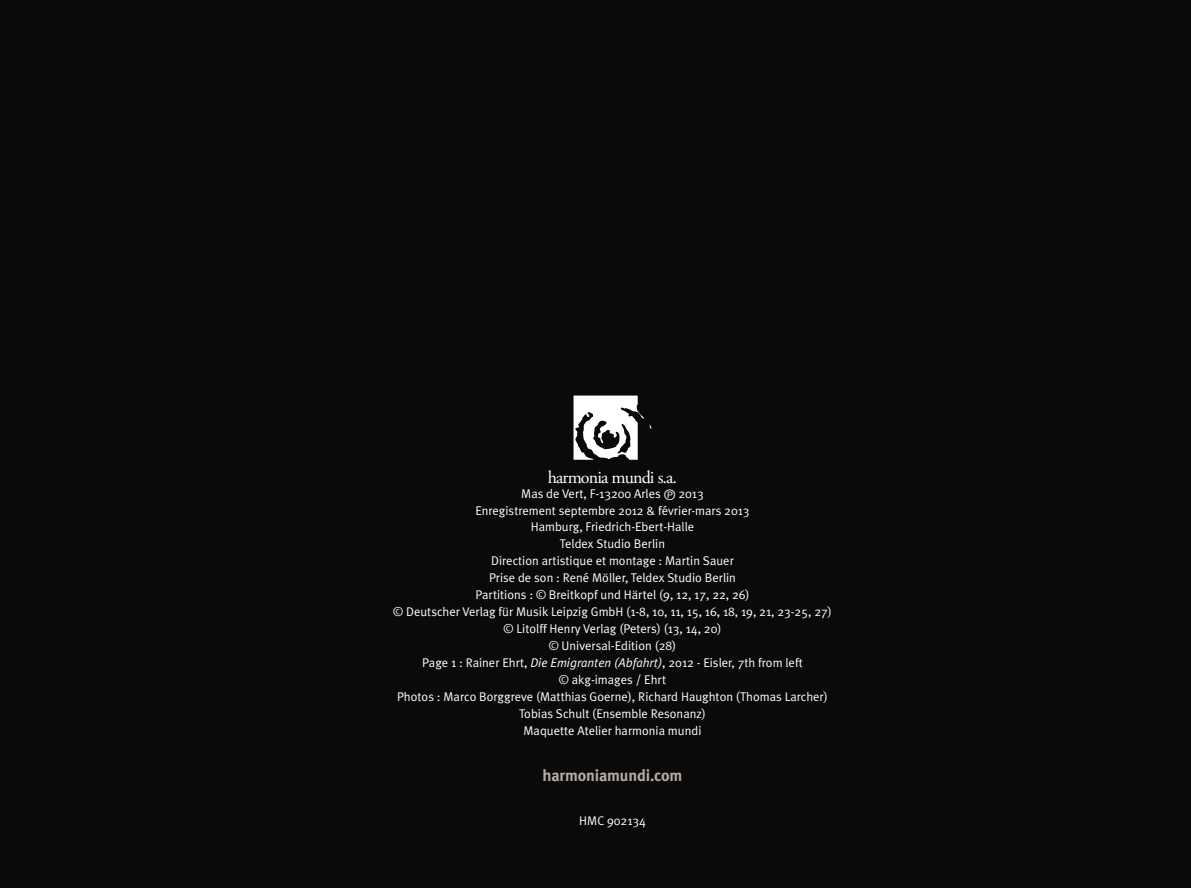
<style>
.page{position:relative;width:1191px;height:893px;background:#fff}
.page>*{position:absolute;margin:0;border:0;box-sizing:border-box;transform-origin:0 0}
.t1{font:18px "Adobe Garamond Pro";letter-spacing:-.05em;color:#fff}
.t2{font:700 16.2px "Meta Plus";letter-spacing:-.01em;color:#b0ada3}
.t3{font:12.6px "Meta Plus Normal";color:#fff}
.s1{font-family:"P Cnew FONT";font-size:10.8px}
.s2{font-style:italic}
</style>
<div class="page">
<div style="left:0;top:0;width:1191px;height:887px;background:#0c0a09"></div>
<svg style="left:573px;top:396px;width:78px;height:64px"></svg>
<p class="t1" style="left:548px;top:467px;width:131px">harmonia mundi s.a.</p>
<p class="t3" style="left:521px;top:486px;width:184px">Mas de Vert, F-13200 Arles <span class="s1">P</span> 2013</p>
<p class="t3" style="left:475px;top:503px;width:276px">Enregistrement septembre 2012 &amp; février-mars 2013</p>
<p class="t3" style="left:531px;top:520px;width:165px">Hamburg, Friedrich-Ebert-Halle</p>
<p class="t3" style="left:560px;top:537px;width:107px">Teldex Studio Berlin</p>
<p class="t3" style="left:491px;top:554px;width:244px">Direction artistique et montage : Martin Sauer</p>
<p class="t3" style="left:489px;top:571px;width:248px">Prise de son : René Möller, Teldex Studio Berlin</p>
<p class="t3" style="left:475px;top:588px;width:276px">Partitions : © Breitkopf und Härtel (9, 12, 17, 22, 26)</p>
<p class="t3" style="left:393px;top:605px;width:440px">© Deutscher Verlag für Musik Leipzig GmbH (1-8, 10, 11, 15, 16, 18, 19, 21, 23-25, 27)</p>
<p class="t3" style="left:503px;top:621px;width:219px">© Litolff Henry Verlag (Peters) (13, 14, 20)</p>
<p class="t3" style="left:549px;top:638px;width:129px">© Universal-Edition (28)</p>
<p class="t3" style="left:422px;top:655px;width:382px">Page 1 : Rainer Ehrt, <span class="s2">Die Emigranten (Abfahrt)</span>, 2012 - Eisler, 7th from left</p>
<p class="t3" style="left:559px;top:672px;width:109px">© akg-images / Ehrt</p>
<p class="t3" style="left:397px;top:689px;width:432px">Photos : Marco Borggreve (Matthias Goerne), Richard Haughton (Thomas Larcher)</p>
<p class="t3" style="left:519px;top:706px;width:188px">Tobias Schult (Ensemble Resonanz)</p>
<p class="t3" style="left:523px;top:723px;width:179px">Maquette Atelier harmonia mundi</p>
<p class="t2" style="left:542px;top:766px;width:141px">harmoniamundi.com</p>
<p class="t3" style="left:579px;top:813px;width:68px">HMC 902134</p>
</div>
